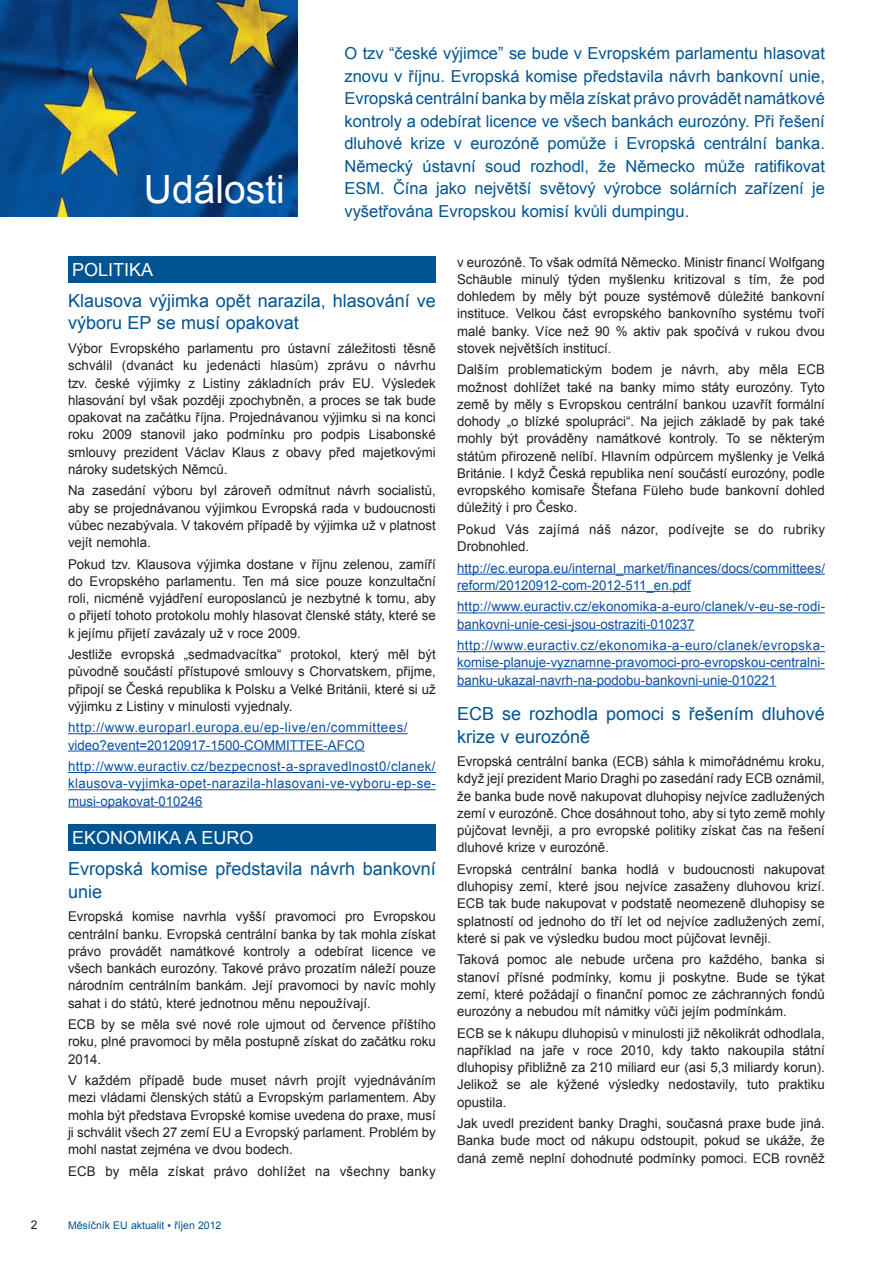
<style>
.page{position:relative;width:893px;height:1263px;background:#fff}
.page>*{position:absolute;margin:0;border:0;box-sizing:border-box;transform-origin:0 0}
.t1{font:39px "Arial";color:#fff}
.t2{font:18px/22.5px "Arial";color:#005492}
.t3{font:18px "Arial";color:#fff}
.t4{font:16.5px/22.5px "Arial";color:#005492;text-align:justify}
.t5{font:13.5px/17.2px "Arial";color:#231f20;text-align:justify}
.t6{font:13.5px/17.2px "Arial";color:#094fa3;text-align:justify}
.t7{font:13.5px/17.2px "Arial";letter-spacing:.04em;color:#094fa3}
.t8{font:13.5px/17.2px "Arial";letter-spacing:.025em;color:#231f20}
.t9{font:13.5px "Arial";letter-spacing:.02em;color:#231f20}
.t10{font:12px "Arial";color:#231f20}
.t11{font:10.5px "Arial";color:#005492}
</style>
<div class="page">
<img style="left:0;top:0;width:298px;height:217px">
<hr style="left:68px;top:733px;width:340px;height:1px;background:#094fa3">
<hr style="left:68px;top:750px;width:297px;height:1px;background:#094fa3">
<hr style="left:68px;top:772px;width:368px;height:1px;background:#094fa3">
<hr style="left:68px;top:789px;width:368px;height:1px;background:#094fa3">
<hr style="left:68px;top:806px;width:135px;height:1px;background:#094fa3">
<hr style="left:457px;top:574px;width:368px;height:1px;background:#094fa3">
<hr style="left:457px;top:591px;width:234px;height:1px;background:#094fa3">
<hr style="left:457px;top:612px;width:368px;height:1px;background:#094fa3">
<hr style="left:457px;top:630px;width:238px;height:1px;background:#094fa3">
<hr style="left:457px;top:651px;width:368px;height:1px;background:#094fa3">
<hr style="left:457px;top:668px;width:368px;height:1px;background:#094fa3">
<hr style="left:457px;top:686px;width:319px;height:1px;background:#094fa3">
<div style="left:68px;top:257px;width:368px;height:26px;background:#005492"></div>
<div style="left:68px;top:824px;width:368px;height:26px;background:#005492"></div>
<p class="t10" style="left:31px;top:1217px;width:8px">2</p>
<h1 class="t1" style="left:144px;top:163px;width:142px">Události</h1>
<p class="t4" style="left:344px;top:42px;width:482px">O tzv “české výjimce” se bude v Evropském parlamentu hlasovat znovu v říjnu. Evropská komise představila návrh bankovní unie, Evropská centrální banka by měla získat právo provádět namátkové kontroly a odebírat licence ve všech bankách eurozóny. Při řešení dluhové krize v eurozóně pomůže i Evropská centrální banka.<br>Německý ústavní soud rozhodl, že Německo může ratifikovat ESM. Čína jako největší světový výrobce solárních zařízení je vyšetřována Evropskou komisí kvůli dumpingu.</p>
<h2 class="t3" style="left:72px;top:258px;width:83px">POLITIKA</h2>
<h2 class="t2" style="left:68px;top:289px;width:369px">Klausova výjimka opět narazila, hlasování ve výboru EP se musí opakovat</h2>
<p class="t5" style="left:68px;top:340px;width:369px">Výbor Evropského parlamentu pro ústavní záležitosti těsně schválil (dvanáct ku jedenácti hlasům) zprávu o návrhu tzv. české výjimky z Listiny základních práv EU. Výsledek hlasování byl však později zpochybněn, a proces se tak bude opakovat na začátku října. Projednávanou výjimku si na konci roku 2009 stanovil jako podmínku pro podpis Lisabonské smlouvy prezident Václav Klaus z obavy před majetkovými nároky sudetských Němců.</p>
<p class="t5" style="left:68px;top:482px;width:369px">Na zasedání výboru byl zároveň odmítnut návrh socialistů, aby se projednávanou výjimkou Evropská rada v budoucnosti vůbec nezabývala. V takovém případě by výjimka už v platnost vejít nemohla.</p>
<p class="t5" style="left:68px;top:555px;width:369px">Pokud tzv. Klausova výjimka dostane v říjnu zelenou, zamíří do Evropského parlamentu. Ten má sice pouze konzultační roli, nicméně vyjádření europoslanců je nezbytné k tomu, aby o přijetí tohoto protokolu mohly hlasovat členské státy, které se k jejímu přijetí zavázaly už v roce 2009.</p>
<p class="t5" style="left:68px;top:646px;width:369px">Jestliže evropská „sedmadvacítka“ protokol, který měl být původně součástí přístupové smlouvy s Chorvatskem, přijme, připojí se Česká republika k Polsku a Velké Británii, které si už výjimku z Listiny v minulosti vyjednaly.</p>
<p class="t7" style="left:68px;top:719px;width:341px">http://www.europarl.europa.eu/ep-live/en/committees/ video?event=20120917-1500-COMMITTEE-AFCO</p>
<p class="t6" style="left:68px;top:758px;width:369px">http://www.euractiv.cz/bezpecnost-a-spravedlnost0/clanek/ klausova-vyjimka-opet-narazila-hlasovani-ve-vyboru-ep-se&shy;musi-opakovat-010246</p>
<h2 class="t3" style="left:72px;top:826px;width:183px">EKONOMIKA A EURO</h2>
<h2 class="t2" style="left:68px;top:858px;width:369px">Evropská komise představila návrh bankovní unie</h2>
<p class="t5" style="left:68px;top:908px;width:369px">Evropská komise navrhla vyšší pravomoci pro Evropskou centrální banku. Evropská centrální banka by tak mohla získat právo provádět namátkové kontroly a odebírat licence ve všech bankách eurozóny. Takové právo prozatím náleží pouze národním centrálním bankám. Její pravomoci by navíc mohly sahat i do států, které jednotnou měnu nepoužívají.</p>
<p class="t5" style="left:68px;top:1016px;width:369px">ECB by se měla své nové role ujmout od července příštího roku, plné pravomoci by měla postupně získat do začátku roku 2014.</p>
<p class="t5" style="left:68px;top:1072px;width:369px">V každém případě bude muset návrh projít vyjednáváním mezi vládami členských států a Evropským parlamentem. Aby mohla být představa Evropské komise uvedena do praxe, musí ji schválit všech 27 zemí EU a Evropský parlament. Problém by mohl nastat zejména ve dvou bodech.</p>
<p class="t9" style="left:68px;top:1162px;width:369px">ECB by měla získat právo dohlížet na všechny banky</p>
<p class="t11" style="left:68px;top:1218px;width:155px">Měsíčník EU aktualit ▪ říjen 2012</p>
<p class="t5" style="left:457px;top:253px;width:369px">v eurozóně. To však odmítá Německo. Ministr financí Wolfgang Schäuble minulý týden myšlenku kritizoval s tím, že pod dohledem by měly být pouze systémově důležité bankovní instituce. Velkou část evropského bankovního systému tvoří malé banky. Více než 90 % aktiv pak spočívá v rukou dvou stovek největších institucí.</p>
<p class="t5" style="left:457px;top:361px;width:369px">Dalším problematickým bodem je návrh, aby měla ECB možnost dohlížet také na banky mimo státy eurozóny. Tyto země by měly s Evropskou centrální bankou uzavřít formální dohody „o blízké spolupráci“. Na jejich základě by pak také mohly být prováděny namátkové kontroly. To se některým státům přirozeně nelíbí. Hlavním odpůrcem myšlenky je Velká Británie. I když Česká republika není součástí eurozóny, podle evropského komisaře Štefana Füleho bude bankovní dohled důležitý i pro Česko.</p>
<p class="t8" style="left:457px;top:521px;width:369px">Pokud Vás zajímá náš názor, podívejte se do rubriky<br>Drobnohled.</p>
<p class="t6" style="left:457px;top:559px;width:369px">http://ec.europa.eu/internal_market/finances/docs/committees/ reform/20120912-com-2012-511_en.pdf</p>
<p class="t6" style="left:457px;top:598px;width:369px">http://www.euractiv.cz/ekonomika-a-euro/clanek/v-eu-se-rodi&shy;bankovni-unie-cesi-jsou-ostraziti-010237</p>
<p class="t6" style="left:457px;top:637px;width:369px">http://www.euractiv.cz/ekonomika-a-euro/clanek/evropska&shy;komise-planuje-vyznamne-pravomoci-pro-evropskou-centralni&shy;banku-ukazal-navrh-na-podobu-bankovni-unie-010221</p>
<h2 class="t2" style="left:457px;top:703px;width:369px">ECB se rozhodla pomoci s řešením dluhové krize v eurozóně</h2>
<p class="t5" style="left:457px;top:753px;width:369px">Evropská centrální banka (ECB) sáhla k mimořádnému kroku, když její prezident Mario Draghi po zasedání rady ECB oznámil, že banka bude nově nakupovat dluhopisy nejvíce zadlužených zemí v eurozóně. Chce dosáhnout toho, aby si tyto země mohly půjčovat levněji, a pro evropské politiky získat čas na řešení dluhové krize v eurozóně.</p>
<p class="t5" style="left:457px;top:861px;width:369px">Evropská centrální banka hodlá v budoucnosti nakupovat dluhopisy zemí, které jsou nejvíce zasaženy dluhovou krizí.<br>ECB tak bude nakupovat v podstatě neomezeně dluhopisy se splatností od jednoho do tří let od nejvíce zadlužených zemí, které si pak ve výsledku budou moct půjčovat levněji.</p>
<p class="t5" style="left:457px;top:951px;width:369px">Taková pomoc ale nebude určena pro každého, banka si stanoví přísné podmínky, komu ji poskytne. Bude se týkat zemí, které požádají o finanční pomoc ze záchranných fondů eurozóny a nebudou mít námitky vůči jejím podmínkám.</p>
<p class="t5" style="left:457px;top:1024px;width:369px">ECB se k nákupu dluhopisů v minulosti již několikrát odhodlala, například na jaře v roce 2010, kdy takto nakoupila státní dluhopisy přibližně za 210 miliard eur (asi 5,3 miliardy korun).<br>Jelikož se ale kýžené výsledky nedostavily, tuto praktiku opustila.</p>
<p class="t5" style="left:457px;top:1115px;width:369px">Jak uvedl prezident banky Draghi, současná praxe bude jiná.<br>Banka bude moct od nákupu odstoupit, pokud se ukáže, že daná země neplní dohodnuté podmínky pomoci. ECB rovněž</p>
</div>
